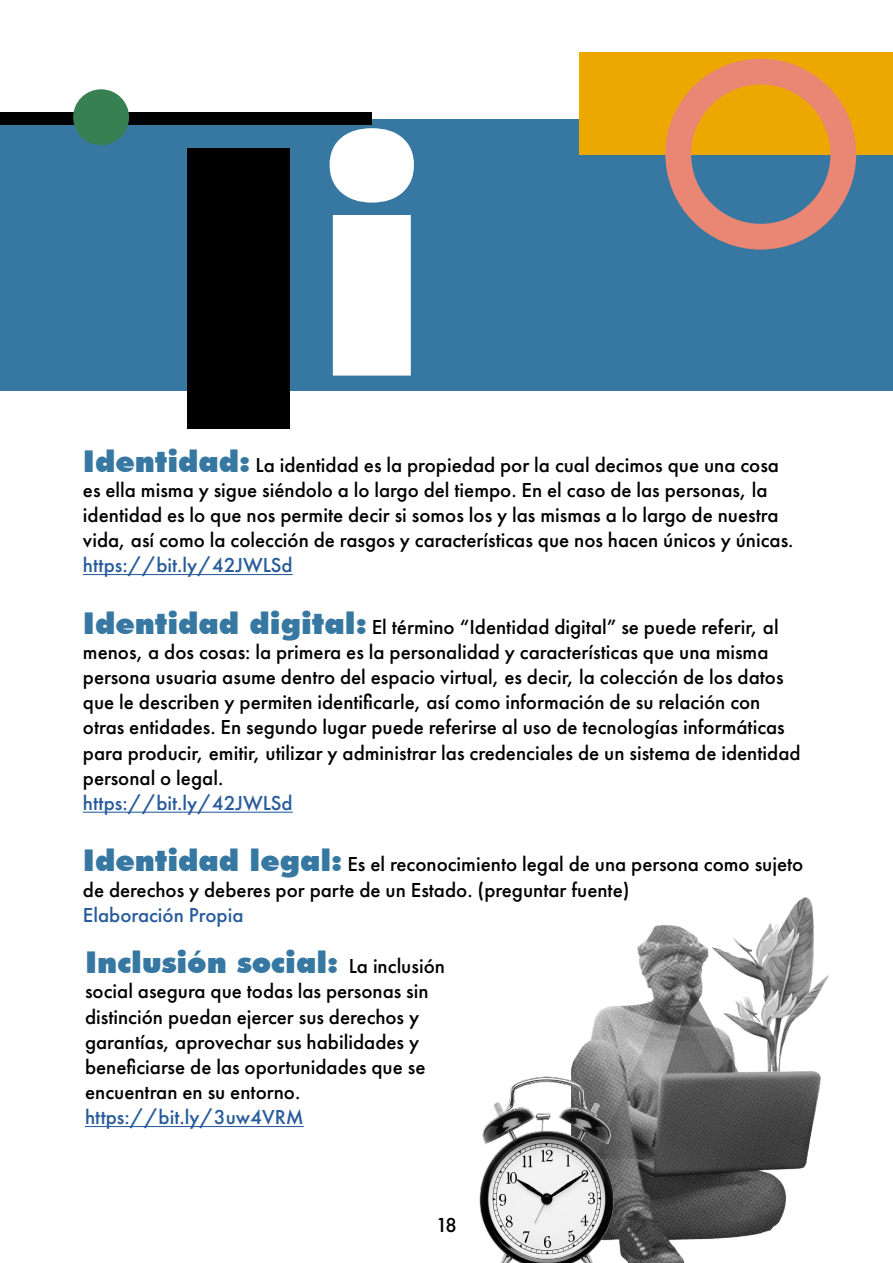
<style>
.page{position:relative;width:893px;height:1263px;background:#fff}
.page>*{position:absolute;margin:0;border:0;box-sizing:border-box;transform-origin:0 0}
.t1{font:900 393px "Futura BT";color:#000}
.t2{font:900 30px "Futura BT";color:#3778a2}
.t3{font:500 21px/25.2px "Futura PT";color:#000}
.t4{font:500 21px "Futura PT";color:#275b9b}
.s1{font-size:318px;color:#fff}
.s2{font-family:"Futura BT";font-weight:900;font-size:30px;color:#3778a2}
.s3{font-family:"Futura PT";font-weight:500;font-size:21px;color:#000}
</style>
<div class="page">
<hr style="left:83px;top:574px;width:210px;height:1px;background:#275b9b">
<hr style="left:83px;top:812px;width:210px;height:1px;background:#275b9b">
<img style="left:785px;top:897px;width:29px;height:24px">
<img style="left:573px;top:921px;width:256px;height:342px">
<img style="left:479px;top:1061px;width:184px;height:202px">
<div style="left:0;top:119px;width:893px;height:271px;background:#3778a2"></div>
<div style="left:580px;top:52px;width:313px;height:103px;background:#eca700"></div>
<svg style="left:665px;top:59px;width:191px;height:191px"></svg>
<div style="left:0;top:113px;width:372px;height:12px;background:#000"></div>
<div style="left:73px;top:89px;width:56px;height:56px;background:#378052;border-radius:50%"></div>
<hr style="left:85px;top:1126px;width:219px;height:1px;background:#275b9b">
<h1 class="t1" style="left:158px;top:50px;width:272px">I<span class="s1">i</span></h1>
<p class="t3" style="left:83px;top:452px;width:712px"><span class="s2">Identidad:</span> La identidad es la propiedad por la cual decimos que una cosa es ella misma y sigue siéndolo a lo largo del tiempo. En el caso de las personas, la identidad es lo que nos permite decir si somos los y las mismas a lo largo de nuestra vida, así como la colección de rasgos y características que nos hacen únicos y únicas.</p>
<p class="t4" style="left:83px;top:553px;width:211px">https://bit.ly/42JWLSd</p>
<p class="t3" style="left:83px;top:614px;width:719px"><span class="s2">Identidad digital:</span> El término “Identidad digital” se puede referir, al menos, a dos cosas: la primera es la personalidad y características que una misma persona usuaria asume dentro del espacio virtual, es decir, la colección de los datos que le describen y permiten identificarle, así como información de su relación con otras entidades. En segundo lugar puede referirse al uso de tecnologías informáticas para producir, emitir, utilizar y administrar las credenciales de un sistema de identidad personal o legal.</p>
<p class="t4" style="left:83px;top:790px;width:211px">https://bit.ly/42JWLSd</p>
<p class="t3" style="left:83px;top:852px;width:722px"><span class="s2">Identidad legal:</span> Es el reconocimiento legal de una persona como sujeto de derechos y deberes por parte de un Estado. (preguntar fuente)</p>
<p class="t4" style="left:83px;top:902px;width:162px">Elaboración Propia</p>
<h2 class="t2" style="left:85px;top:944px;width:361px">Inclusión social: <span class="s3">La inclusión</span></h2>
<p class="t3" style="left:85px;top:979px;width:345px">social asegura que todas las personas sin distinción puedan ejercer sus derechos y garantías, aprovechar sus habilidades y beneficiarse de las oportunidades que se encuentran en su entorno.</p>
<p class="t4" style="left:85px;top:1105px;width:220px">https://bit.ly/3uw4VRM</p>
<p class="t3" style="left:436px;top:1212px;width:23px">18</p>
</div>
